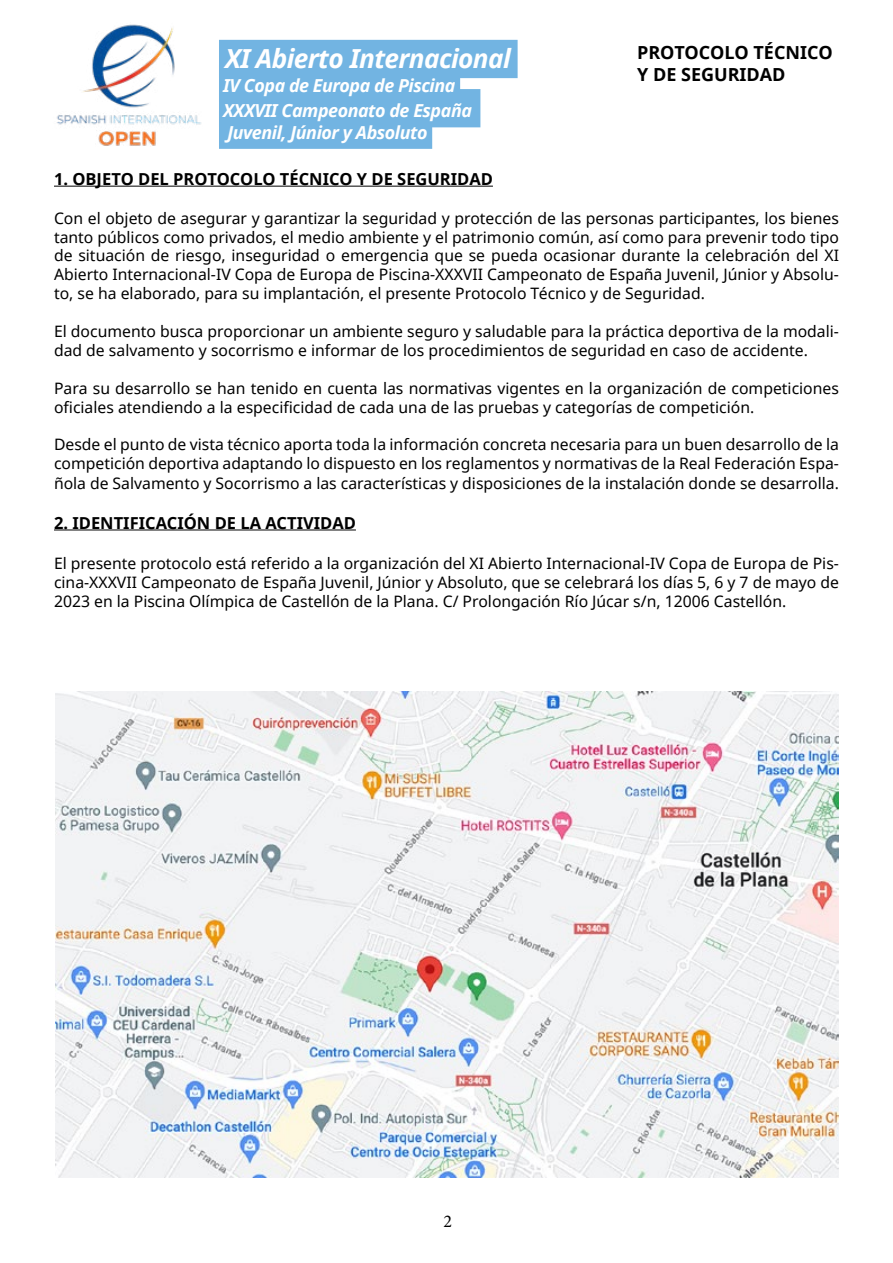
<style>
.page{position:relative;width:893px;height:1263px;background:#fff}
.page>*{position:absolute;margin:0;border:0;box-sizing:border-box;transform-origin:0 0}
.t1{font:italic 700 26.25px "Noto Sans";letter-spacing:-.025em;color:#fff}
.t2{font:700 18px/21.6px "Noto Sans";color:#000}
.t3{font:18px "Minion Pro";color:#000}
.t4{font:italic 700 17.85px/24.6px "Noto Sans";letter-spacing:-.025em;color:#fff}
.t5{font:700 16.5px "Noto Sans";color:#000}
.t6{font:15.75px/18.9px "Noto Sans";color:#000;text-align:justify}
.s1{color:#72b4e2}
</style>
<div class="page">
<div style="left:219px;top:40px;width:299px;height:38px;background:#72b4e2"></div>
<div style="left:219px;top:64px;width:241px;height:39px;background:#72b4e2"></div>
<div style="left:219px;top:89px;width:261px;height:38px;background:#72b4e2"></div>
<div style="left:219px;top:111px;width:213px;height:38px;background:#72b4e2"></div>
<img style="left:57px;top:24px;width:144px;height:122px">
<hr style="left:54px;top:186px;width:439px;height:1px;background:#000">
<hr style="left:54px;top:530px;width:302px;height:1px;background:#000">
<img style="left:55px;top:691px;width:784px;height:487px">
<p class="t2" style="left:637px;top:41px;width:197px">PROTOCOLO TÉCNICO<br>Y DE SEGURIDAD</p>
<h1 class="t1" style="left:225px;top:40px;width:294px">XI Abierto<span class="s1">.</span>Internacional<span class="s1">.</span></h1>
<p class="t4" style="left:223px;top:73px;width:255px">IV Copa de Europa de Piscina<span class="s1">.<br></span>XXXVII Campeonato de España<span class="s1">.</span></p>
<p class="t4" style="left:227px;top:119px;width:206px">Juvenil, Júnior y Absoluto<span class="s1">.</span></p>
<p class="t5" style="left:54px;top:167px;width:440px">1. OBJETO DEL PROTOCOLO TÉCNICO Y DE SEGURIDAD</p>
<p class="t6" style="left:54px;top:208px;width:786px">Con el objeto de asegurar y garantizar la seguridad y protección de las personas participantes, los bienes tanto públicos como privados, el medio ambiente y el patrimonio común, así como para prevenir todo tipo de situación de riesgo, inseguridad o emergencia que se pueda ocasionar durante la celebración del XI Abierto Internacional-IV Copa de Europa de Piscina-XXXVII Campeonato de España Juvenil, Júnior y Absolu&shy;to, se ha elaborado, para su implantación, el presente Protocolo Técnico y de Seguridad.</p>
<p class="t6" style="left:54px;top:321px;width:786px">El documento busca proporcionar un ambiente seguro y saludable para la práctica deportiva de la modali&shy;dad de salvamento y socorrismo e informar de los procedimientos de seguridad en caso de accidente.</p>
<p class="t6" style="left:54px;top:378px;width:786px">Para su desarrollo se han tenido en cuenta las normativas vigentes en la organización de competiciones oficiales atendiendo a la especificidad de cada una de las pruebas y categorías de competición.</p>
<p class="t6" style="left:54px;top:435px;width:786px;line-height:19.4px">Desde el punto de vista técnico aporta toda la información concreta necesaria para un buen desarrollo de la competición deportiva adaptando lo dispuesto en los reglamentos y normativas de la Real Federación Espa&shy;ñola de Salvamento y Socorrismo a las características y disposiciones de la instalación donde se desarrolla.</p>
<p class="t5" style="left:54px;top:511px;width:303px">2. IDENTIFICACIÓN DE LA ACTIVIDAD</p>
<p class="t6" style="left:54px;top:554px;width:786px">El presente protocolo está referido a la organización del XI Abierto Internacional-IV Copa de Europa de Pis&shy;cina-XXXVII Campeonato de España Juvenil, Júnior y Absoluto, que se celebrará los días 5, 6 y 7 de mayo de 2023 en la Piscina Olímpica de Castellón de la Plana. C/ Prolongación Río Júcar s/n, 12006 Castellón.</p>
<p class="t3" style="left:444px;top:1209px;width:10px">2</p>
</div>
